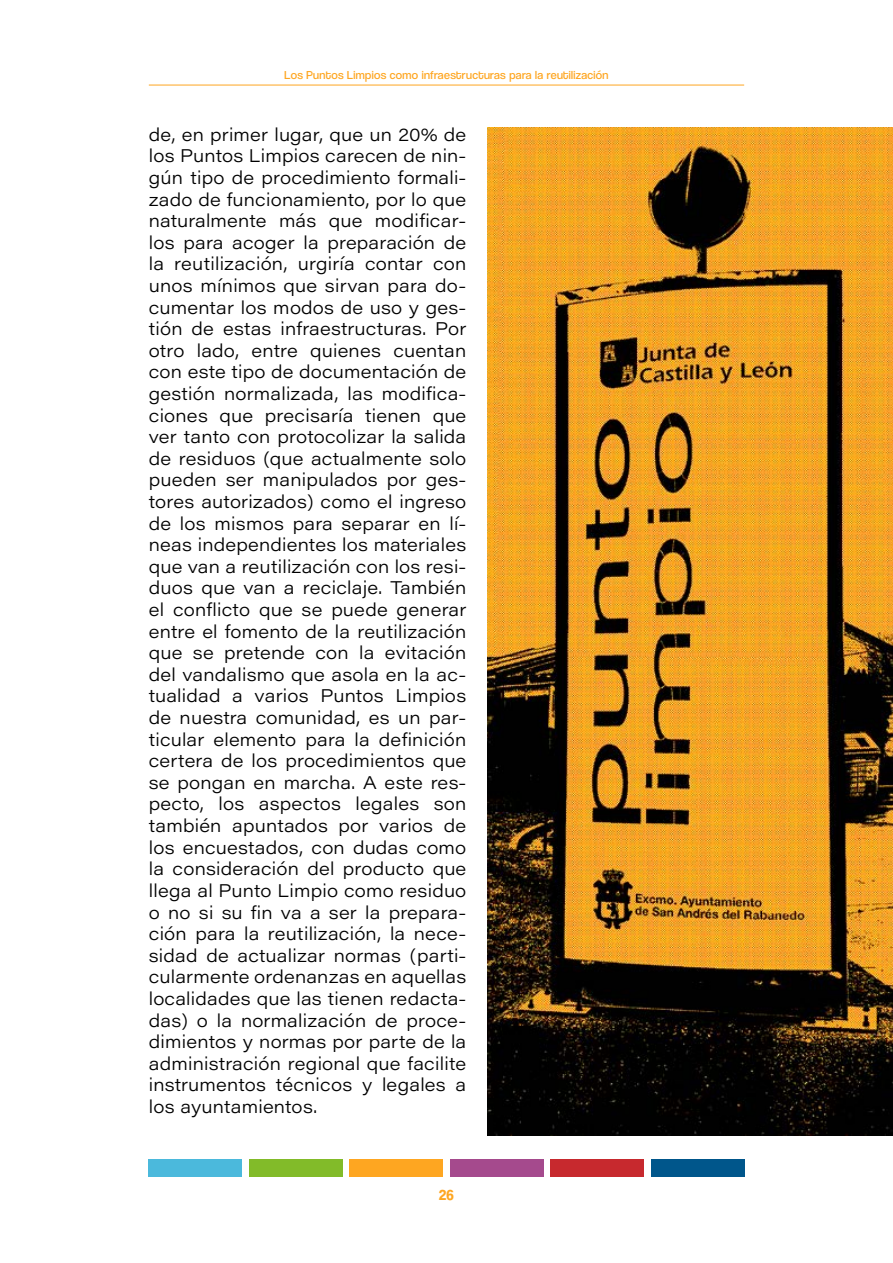
<style>
.page{position:relative;width:893px;height:1263px;background:#fff}
.page>*{position:absolute;margin:0;border:0;box-sizing:border-box;transform-origin:0 0}
.t1{font:300 18px/21.6px "Acumin Pro Wide";letter-spacing:.01em;color:#000;text-align:justify}
.t2{font:700 15px "Coolvetica Rg";color:#fea621}
.t3{font:12px "Coolvetica Bk";letter-spacing:.03em;color:#fea621}
</style>
<div class="page">
<div style="left:149px;top:1160px;width:93px;height:17px;background:#4bb9dc"></div>
<div style="left:249px;top:1160px;width:93px;height:17px;background:#82bb29"></div>
<div style="left:350px;top:1160px;width:93px;height:17px;background:#fea621"></div>
<div style="left:450px;top:1160px;width:93px;height:17px;background:#a54a8d"></div>
<div style="left:551px;top:1160px;width:93px;height:17px;background:#c7292e"></div>
<div style="left:651px;top:1160px;width:93px;height:17px;background:#00568b"></div>
<hr style="left:149px;top:85px;width:595px;height:1px;background:#fea621">
<img style="left:488px;top:128px;width:405px;height:1007px">
<p class="t3" style="left:284px;top:68px;width:326px">Los Puntos Limpios como infraestructuras para la reutilización</p>
<p class="t1" style="left:149px;top:123px;width:319px">de, en primer lugar, que un 20% de los Puntos Limpios carecen de nin&shy;gún tipo de procedimiento formali&shy;zado de funcionamiento, por lo que naturalmente más que modificar&shy;los para acoger la preparación de la reutilización, urgiría contar con unos mínimos que sirvan para do&shy;cumentar los modos de uso y ges&shy;tión de estas infraestructuras. Por otro lado, entre quienes cuentan con este tipo de documentación de gestión normalizada, las modifica&shy;ciones que precisaría tienen que ver tanto con protocolizar la salida de residuos (que actualmente solo pueden ser manipulados por ges&shy;tores autorizados) como el ingreso de los mismos para separar en lí&shy;neas independientes los materiales que van a reutilización con los resi&shy;duos que van a reciclaje. También el conflicto que se puede generar entre el fomento de la reutilización que se pretende con la evitación del vandalismo que asola en la ac&shy;tualidad a varios Puntos Limpios de nuestra comunidad, es un par&shy;ticular elemento para la definición certera de los procedimientos que se pongan en marcha. A este res&shy;pecto, los aspectos legales son también apuntados por varios de los encuestados, con dudas como la consideración del producto que llega al Punto Limpio como residuo o no si su fin va a ser la prepara&shy;ción para la reutilización, la nece&shy;sidad de actualizar normas (parti&shy;cularmente ordenanzas en aquellas localidades que las tienen redacta&shy;das) o la normalización de proce&shy;dimientos y normas por parte de la administración regional que facilite instrumentos técnicos y legales a los ayuntamientos.</p>
<p class="t2" style="left:439px;top:1186px;width:16px">26</p>
</div>
